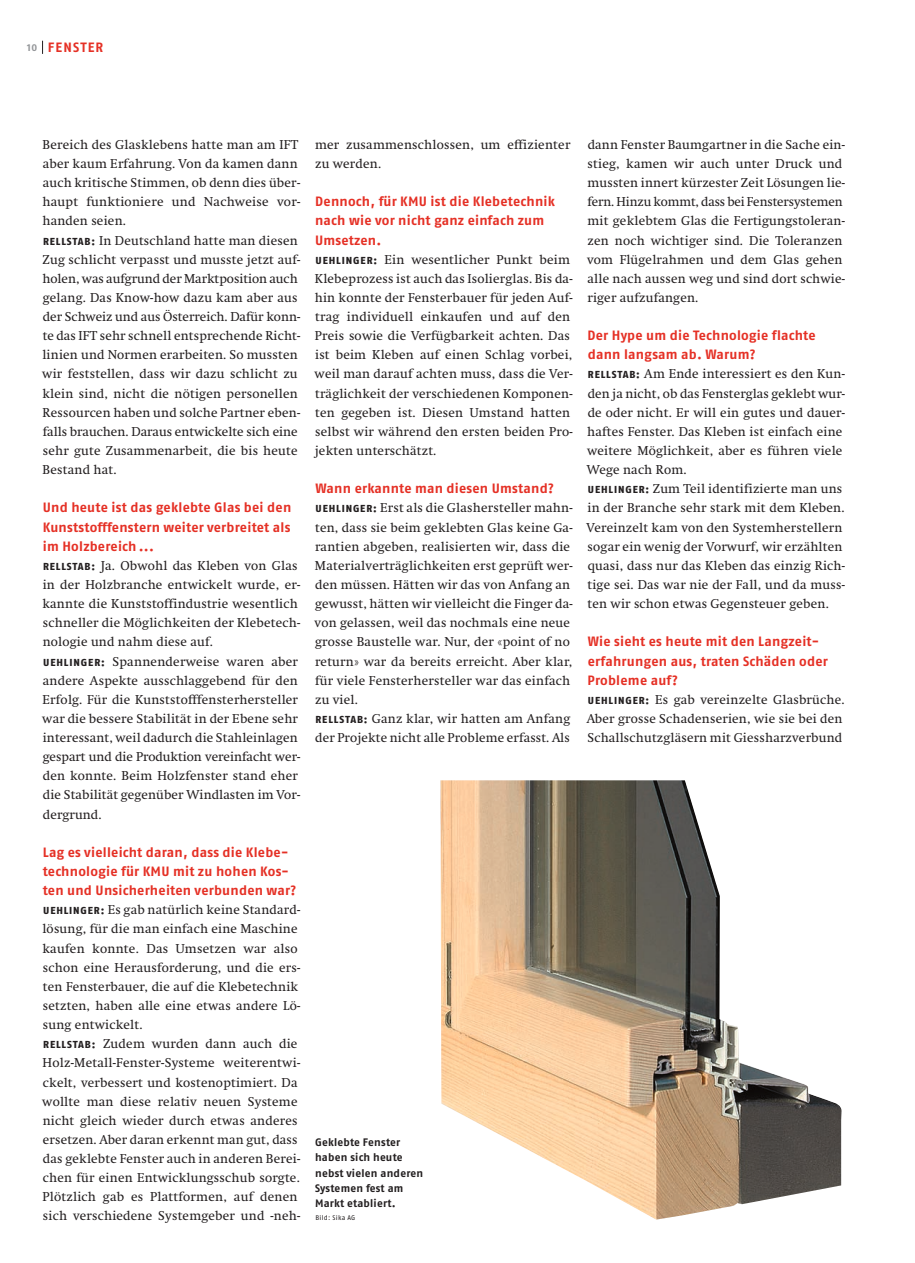
<style>
.page{position:relative;width:915px;height:1263px;background:#fff}
.page>*{position:absolute;margin:0;border:0;box-sizing:border-box;transform-origin:0 0}
.t1{font:700 13.5px/19.2px "Fago OT";letter-spacing:.02em;color:#e53025}
.t2{font:700 13.5px "Fago OT";letter-spacing:.085em;color:#e53025}
.t3{font:12.75px/19.2px "Swift";letter-spacing:.02em;color:#231f20}
.t4{font:700 10.8px/15.3px "Fago OT";letter-spacing:.02em;color:#231f20}
.t5{font:6.75px "Fago OT";letter-spacing:.045em;color:#231f20}
.s1{font-size:10.2px;color:#939598}
.s2{font-family:"Fago OT";font-weight:800;font-size:10.2px}
</style>
<div class="page">
<svg style="left:42px;top:41px;width:1px;height:13px"></svg>
<img style="left:440px;top:780px;width:401px;height:439px">
<p class="t2" style="left:27px;top:39px;width:78px"><span class="s1">10</span> Fenster</p>
<p class="t3" style="left:42px;top:135px;width:259px">Bereich des Glasklebens hatte man am IFT aber kaum Erfahrung. Von da kamen dann auch kritische Stimmen, ob denn dies über&shy;haupt funktioniere und Nachweise vor&shy;handen seien.<br><span class="s2">RELLSTAB:</span> In Deutschland hatte man diesen Zug schlicht verpasst und musste jetzt auf&shy;holen, was aufgrund der Marktposition auch gelang. Das Know-how dazu kam aber aus der Schweiz und aus Österreich. Dafür konn&shy;te das IFT sehr schnell entsprechende Richt&shy;linien und Normen erarbeiten. So mussten wir feststellen, dass wir dazu schlicht zu klein sind, nicht die nötigen personellen Ressourcen haben und solche Partner eben&shy;falls brauchen. Daraus entwickelte sich eine sehr gute Zusammenarbeit, die bis heute Bestand hat.</p>
<p class="t1" style="left:43px;top:498px;width:250px;text-align:justify">Und heute ist das geklebte Glas bei den Kunststofffenstern weiter verbreitet als im Holzbereich ...</p>
<p class="t3" style="left:42px;top:556px;width:259px"><span class="s2">RELLSTAB:</span> Ja. Obwohl das Kleben von Glas in der Holzbranche entwickelt wurde, er&shy;kannte die Kunststoffindustrie wesentlich schneller die Möglichkeiten der Klebetech&shy;nologie und nahm diese auf.<br><span class="s2">UEHLINGER:</span> Spannenderweise waren aber andere Aspekte ausschlaggebend für den Erfolg. Für die Kunststofffensterhersteller war die bessere Stabilität in der Ebene sehr interessant, weil dadurch die Stahleinlagen gespart und die Produktion vereinfacht wer&shy;den konnte. Beim Holzfenster stand eher die Stabilität gegenüber Windlasten im Vor&shy;dergrund.</p>
<p class="t1" style="left:43px;top:842px;width:255px">Lag es vielleicht daran, dass die Klebe&shy;technologie für KMU mit zu hohen Kos&shy;ten und Unsicherheiten verbunden war?</p>
<p class="t3" style="left:42px;top:900px;width:259px"><span class="s2">UEHLINGER:</span> Es gab natürlich keine Standard&shy;lösung, für die man einfach eine Maschine kaufen konnte. Das Umsetzen war also schon eine Herausforderung, und die ers&shy;ten Fensterbauer, die auf die Klebetechnik setzten, haben alle eine etwas andere Lö&shy;sung entwickelt.<br><span class="s2">RELLSTAB:</span> Zudem wurden dann auch die Holz-Metall-Fenster-Systeme weiterentwi&shy;ckelt, verbessert und kostenoptimiert. Da wollte man diese relativ neuen Systeme nicht gleich wieder durch etwas anderes ersetzen. Aber daran erkennt man gut, dass das geklebte Fenster auch in anderen Berei&shy;chen für einen Entwicklungsschub sorgte.<br>Plötzlich gab es Plattformen, auf denen sich verschiedene Systemgeber und -neh-</p>
<p class="t3" style="left:315px;top:135px;width:257px">mer zusammenschlossen, um effizienter zu werden.</p>
<p class="t1" style="left:315px;top:192px;width:241px">Dennoch, für KMU ist die Klebetechnik nach wie vor nicht ganz einfach zum<br>Umsetzen.</p>
<p class="t3" style="left:314px;top:250px;width:259px"><span class="s2">UEHLINGER:</span> Ein wesentlicher Punkt beim Klebeprozess ist auch das Isolierglas. Bis da&shy;hin konnte der Fensterbauer für jeden Auf&shy;trag individuell einkaufen und auf den Preis sowie die Verfügbarkeit achten. Das ist beim Kleben auf einen Schlag vorbei, weil man darauf achten muss, dass die Ver&shy;träglichkeit der verschiedenen Komponen&shy;ten gegeben ist. Diesen Umstand hatten selbst wir während den ersten beiden Pro&shy;jekten unterschätzt.</p>
<p class="t1" style="left:315px;top:479px;width:240px">Wann erkannte man diesen Umstand?</p>
<p class="t3" style="left:314px;top:499px;width:259px"><span class="s2">UEHLINGER:</span> Erst als die Glashersteller mahn&shy;ten, dass sie beim geklebten Glas keine Ga&shy;rantien abgeben, realisierten wir, dass die Materialverträglichkeiten erst geprüft wer&shy;den müssen. Hätten wir das von Anfang an gewusst, hätten wir vielleicht die Finger da&shy;von gelassen, weil das nochmals eine neue grosse Baustelle war. Nur, der «point of no return» war da bereits erreicht. Aber klar, für viele Fensterhersteller war das einfach zu viel.<br><span class="s2">RELLSTAB:</span> Ganz klar, wir hatten am Anfang der Projekte nicht alle Probleme erfasst. Als</p>
<p class="t4" style="left:315px;top:1135px;width:110px">Geklebte Fenster haben sich heute nebst vielen anderen<br>Systemen fest am<br>Markt etabliert.</p>
<p class="t5" style="left:315px;top:1214px;width:42px">Bild: Sika AG</p>
<p class="t3" style="left:586px;top:135px;width:259px">dann Fenster Baumgartner in die Sache ein&shy;stieg, kamen wir auch unter Druck und mussten innert kürzester Zeit Lösungen lie&shy;fern. Hinzu kommt, dass bei Fenstersystemen mit geklebtem Glas die Fertigungstoleran&shy;zen noch wichtiger sind. Die Toleranzen vom Flügelrahmen und dem Glas gehen alle nach aussen weg und sind dort schwie&shy;riger aufzufangen.</p>
<p class="t1" style="left:587px;top:326px;width:229px">Der Hype um die Technologie flachte dann langsam ab. Warum?</p>
<p class="t3" style="left:586px;top:365px;width:260px"><span class="s2">RELLSTAB:</span> Am Ende interessiert es den Kun&shy;den ja nicht, ob das Fensterglas geklebt wur&shy;de oder nicht. Er will ein gutes und dauer&shy;haftes Fenster. Das Kleben ist einfach eine weitere Möglichkeit, aber es führen viele Wege nach Rom.<br><span class="s2">UEHLINGER:</span> Zum Teil identifizierte man uns in der Branche sehr stark mit dem Kleben.<br>Vereinzelt kam von den Systemherstellern sogar ein wenig der Vorwurf, wir erzählten quasi, dass nur das Kleben das einzig Rich&shy;tige sei. Das war nie der Fall, und da muss&shy;ten wir schon etwas Gegensteuer geben.</p>
<p class="t1" style="left:587px;top:632px;width:242px">Wie sieht es heute mit den Langzeit&shy;erfahrungen aus, traten Schäden oder<br>Probleme auf?</p>
<p class="t3" style="left:586px;top:690px;width:259px"><span class="s2">UEHLINGER:</span> Es gab vereinzelte Glasbrüche.<br>Aber grosse Schadenserien, wie sie bei den<br>Schallschutzgläsern mit Giessharzverbund</p>
</div>
